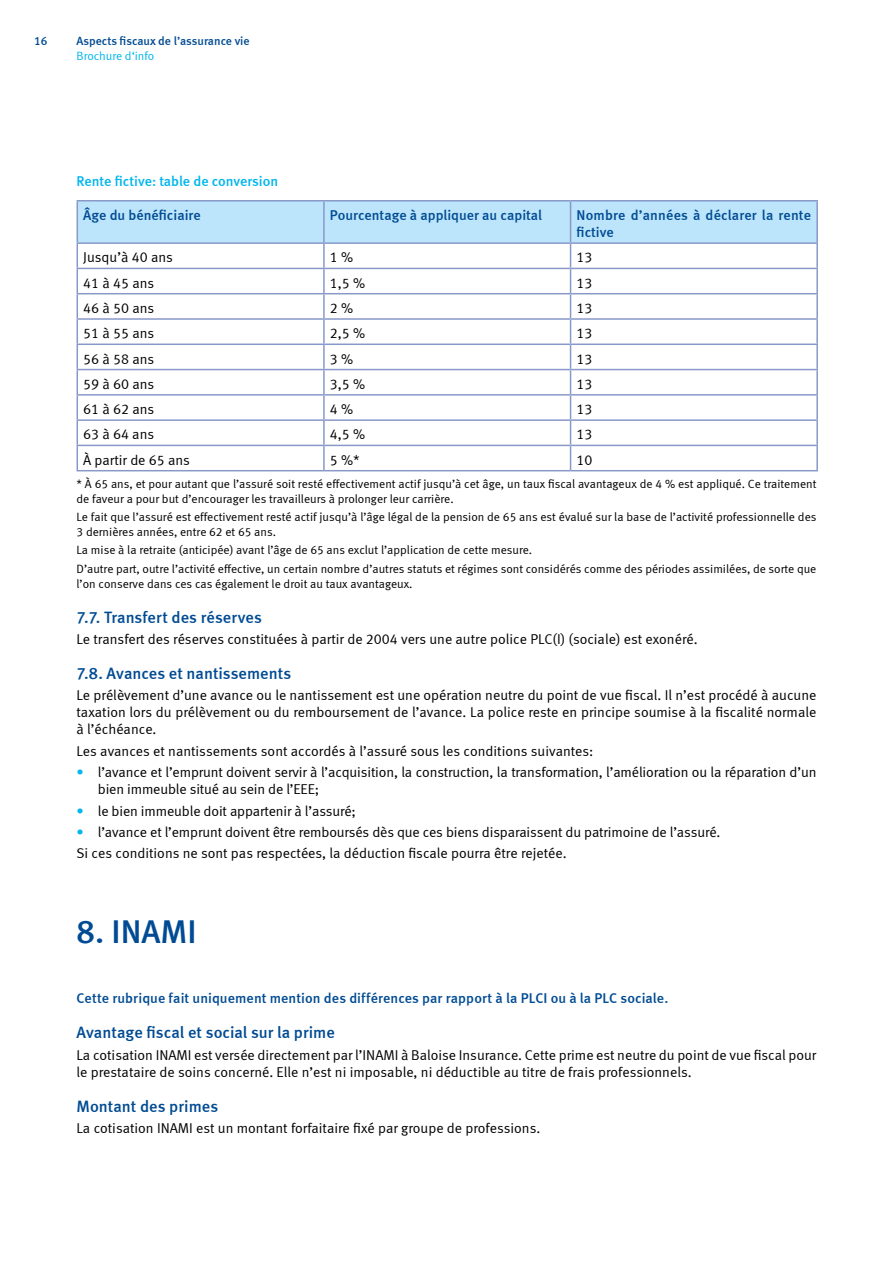
<style>
.page{position:relative;width:893px;height:1263px;background:#fff}
.page>*{position:absolute;margin:0;border:0;box-sizing:border-box;transform-origin:0 0}
.t1{font:33px "Meta Medium LF";color:#004b93}
.t2{font:16.5px "Meta Medium LF";color:#004b93}
.t3{font:14.25px/17.1px "Meta Normal LF";color:#000}
.t4{font:14.25px/17.1px "Meta Medium LF";letter-spacing:.005em;color:#004b93}
.t5{font:14.25px "Meta Medium LF";color:#00b6ed}
.t6{font:12px/14.4px "Meta Normal LF";color:#000}
.t7{font:12px "Meta Medium LF";color:#004b93}
.t8{font:12px "Meta Normal LF";color:#00b6ed}
.s1{color:#00b6ed}
</style>
<div class="page">
<hr style="left:77px;top:200px;width:247px;height:1px;background:#8899c9">
<hr style="left:324px;top:200px;width:247px;height:1px;background:#8899c9">
<hr style="left:571px;top:200px;width:247px;height:1px;background:#8899c9">
<hr style="left:816px;top:201px;width:2px;height:41px;background:#8899c9">
<hr style="left:571px;top:242px;width:247px;height:2px;background:#8899c9">
<hr style="left:816px;top:244px;width:2px;height:24px;background:#8899c9">
<hr style="left:571px;top:268px;width:247px;height:1px;background:#8899c9">
<hr style="left:816px;top:269px;width:2px;height:24px;background:#8899c9">
<hr style="left:571px;top:293px;width:247px;height:1px;background:#8899c9">
<hr style="left:816px;top:294px;width:2px;height:24px;background:#8899c9">
<hr style="left:571px;top:318px;width:247px;height:2px;background:#8899c9">
<hr style="left:816px;top:320px;width:2px;height:23px;background:#8899c9">
<hr style="left:571px;top:343px;width:247px;height:2px;background:#8899c9">
<hr style="left:816px;top:345px;width:2px;height:24px;background:#8899c9">
<hr style="left:571px;top:369px;width:247px;height:1px;background:#8899c9">
<hr style="left:816px;top:370px;width:2px;height:24px;background:#8899c9">
<hr style="left:571px;top:394px;width:247px;height:2px;background:#8899c9">
<hr style="left:816px;top:396px;width:2px;height:23px;background:#8899c9">
<hr style="left:571px;top:419px;width:247px;height:2px;background:#8899c9">
<hr style="left:816px;top:421px;width:2px;height:24px;background:#8899c9">
<hr style="left:571px;top:445px;width:247px;height:1px;background:#8899c9">
<svg style="left:77px;top:201px;width:740px;height:269px"></svg>
<hr style="left:816px;top:446px;width:2px;height:24px;background:#8899c9">
<hr style="left:77px;top:470px;width:247px;height:1px;background:#8899c9">
<hr style="left:324px;top:470px;width:247px;height:1px;background:#8899c9">
<hr style="left:571px;top:470px;width:247px;height:1px;background:#8899c9">
<p class="t7" style="left:34px;top:34px;width:15px">16</p>
<p class="t7" style="left:77px;top:34px;width:175px">Aspects fiscaux de l’assurance vie</p>
<p class="t8" style="left:77px;top:48px;width:79px">Brochure d‘info</p>
<p class="t5" style="left:77px;top:172px;width:203px">Rente fictive: table de conversion</p>
<p class="t4" style="left:83px;top:206px;width:119px">Âge du bénéficiaire</p>
<p class="t4" style="left:330px;top:206px;width:214px">Pourcentage à appliquer au capital</p>
<p class="t4" style="left:577px;top:206px;width:236px">Nombre d’années à déclarer la rente fictive</p>
<p class="t3" style="left:83px;top:249px;width:91px">Jusqu’à 40 ans</p>
<p class="t3" style="left:330px;top:249px;width:25px">1 %</p>
<p class="t3" style="left:576px;top:249px;width:17px">13</p>
<p class="t3" style="left:83px;top:274px;width:73px">41 à 45 ans</p>
<p class="t3" style="left:330px;top:274px;width:37px">1,5 %</p>
<p class="t3" style="left:576px;top:274px;width:17px">13</p>
<p class="t3" style="left:83px;top:299px;width:73px">46 à 50 ans</p>
<p class="t3" style="left:330px;top:299px;width:25px">2 %</p>
<p class="t3" style="left:576px;top:299px;width:17px">13</p>
<p class="t3" style="left:83px;top:325px;width:73px">51 à 55 ans</p>
<p class="t3" style="left:330px;top:325px;width:37px">2,5 %</p>
<p class="t3" style="left:576px;top:325px;width:17px">13</p>
<p class="t3" style="left:83px;top:350px;width:73px">56 à 58 ans</p>
<p class="t3" style="left:330px;top:350px;width:25px">3 %</p>
<p class="t3" style="left:576px;top:350px;width:17px">13</p>
<p class="t3" style="left:83px;top:375px;width:73px">59 à 60 ans</p>
<p class="t3" style="left:330px;top:375px;width:37px">3,5 %</p>
<p class="t3" style="left:576px;top:375px;width:17px">13</p>
<p class="t3" style="left:83px;top:400px;width:73px">61 à 62 ans</p>
<p class="t3" style="left:330px;top:400px;width:25px">4 %</p>
<p class="t3" style="left:576px;top:400px;width:17px">13</p>
<p class="t3" style="left:83px;top:426px;width:73px">63 à 64 ans</p>
<p class="t3" style="left:330px;top:426px;width:37px">4,5 %</p>
<p class="t3" style="left:576px;top:426px;width:17px">13</p>
<p class="t3" style="left:83px;top:451px;width:108px">À partir de 65 ans</p>
<p class="t3" style="left:330px;top:451px;width:31px">5 %*</p>
<p class="t3" style="left:576px;top:451px;width:17px">10</p>
<p class="t6" style="left:77px;top:477px;width:741px">* À 65 ans, et pour autant que l’assuré soit resté effectivement actif jusqu’à cet âge, un taux fiscal avantageux de 4 % est appliqué. Ce traitement de faveur a pour but d’encourager les travailleurs à prolonger leur carrière.</p>
<p class="t6" style="left:77px;top:510px;width:741px">Le fait que l’assuré est effectivement resté actif jusqu’à l’âge légal de la pension de 65 ans est évalué sur la base de l’activité professionnelle des<br>3 dernières années, entre 62 et 65 ans.</p>
<p class="t6" style="left:77px;top:541px;width:741px;line-height:18.6px">La mise à la retraite (anticipée) avant l’âge de 65 ans exclut l’application de cette mesure.<br>D’autre part, outre l’activité effective, un certain nombre d’autres statuts et régimes sont considérés comme des périodes assimilées, de sorte que</p>
<p class="t6" style="left:77px;top:576px;width:338px">l’on conserve dans ces cas également le droit au taux avantageux.</p>
<p class="t2" style="left:77px;top:607px;width:187px">7.7. Transfert des réserves</p>
<p class="t3" style="left:77px;top:630px;width:623px">Le transfert des réserves constituées à partir de 2004 vers une autre police PLC(I) (sociale) est exonéré.</p>
<p class="t2" style="left:77px;top:664px;width:216px">7.8. Avances et nantissements</p>
<p class="t3" style="left:77px;top:687px;width:741px;text-align:justify">Le prélèvement d’une avance ou le nantissement est une opération neutre du point de vue fiscal. Il n’est procédé à aucune taxation lors du prélèvement ou du remboursement de l’avance. La police reste en principe soumise à la fiscalité normale à l’échéance.</p>
<p class="t3" style="left:77px;top:742px;width:518px">Les avances et nantissements sont accordés à l’assuré sous les conditions suivantes:</p>
<p class="t3" style="left:98px;top:763px;width:720px;text-indent:-21px"><span class="s1">•</span> l’avance et l’emprunt doivent servir à l’acquisition, la construction, la transformation, l’amélioration ou la réparation d’un bien immeuble situé au sein de l’EEE;</p>
<p class="t3" style="left:77px;top:802px;width:281px"><span class="s1">•</span> le bien immeuble doit appartenir à l’assuré;</p>
<p class="t3" style="left:77px;top:821px;width:645px;line-height:21.3px"><span class="s1">•</span> l’avance et l’emprunt doivent être remboursés dès que ces biens disparaissent du patrimoine de l’assuré.<br>Si ces conditions ne sont pas respectées, la déduction fiscale pourra être rejetée.</p>
<h1 class="t1" style="left:77px;top:912px;width:122px">8. INAMI</h1>
<p class="t4" style="left:77px;top:990px;width:593px">Cette rubrique fait uniquement mention des différences par rapport à la PLCI ou à la PLC sociale.</p>
<p class="t2" style="left:77px;top:1023px;width:260px">Avantage fiscal et social sur la prime</p>
<p class="t3" style="left:77px;top:1046px;width:741px">La cotisation INAMI est versée directement par l’INAMI à Baloise Insurance. Cette prime est neutre du point de vue fiscal pour le prestataire de soins concerné. Elle n’est ni imposable, ni déductible au titre de frais professionnels.</p>
<p class="t2" style="left:77px;top:1096px;width:143px">Montant des primes</p>
<p class="t3" style="left:77px;top:1119px;width:465px">La cotisation INAMI est un montant forfaitaire fixé par groupe de professions.</p>
</div>
